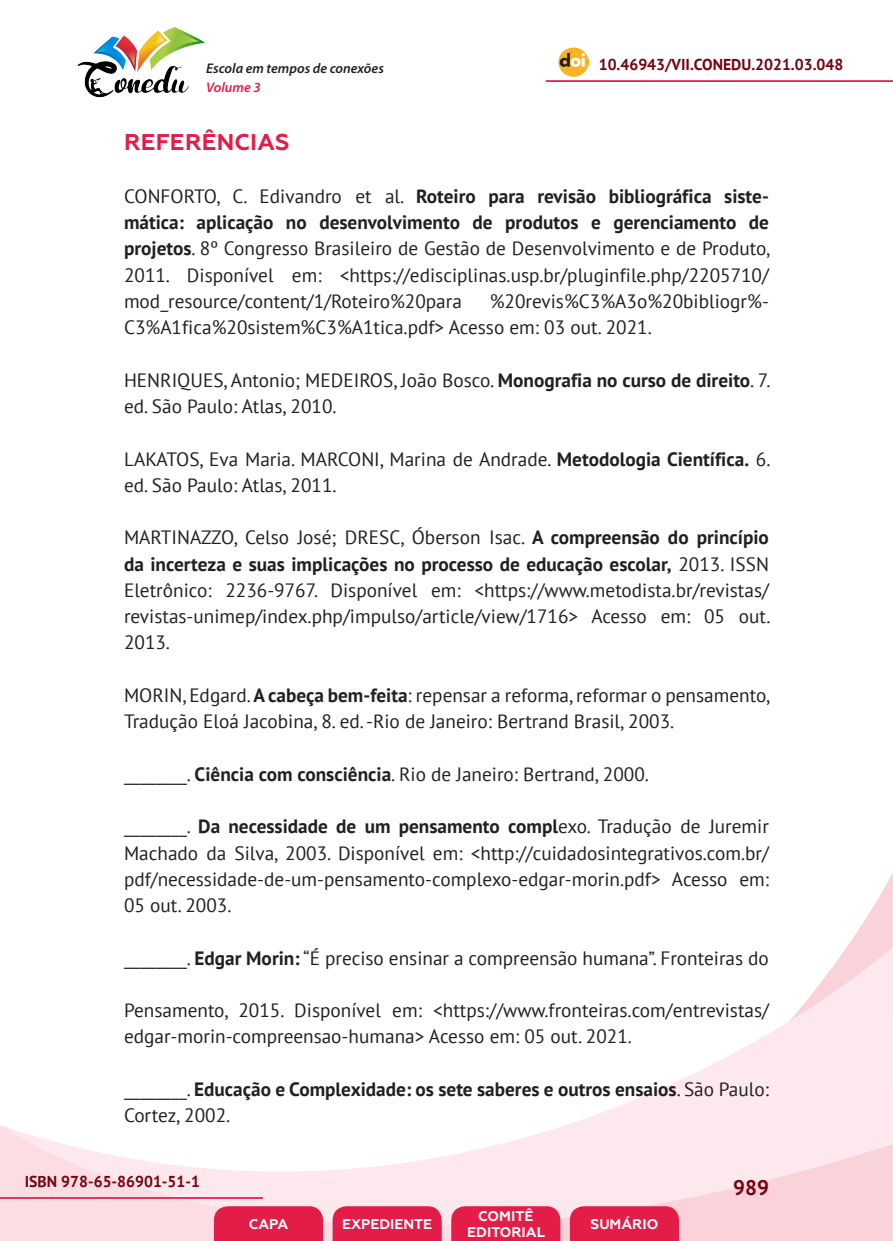
<style>
.page{position:relative;width:893px;height:1241px;background:#fff}
.page>*{position:absolute;margin:0;border:0;box-sizing:border-box;transform-origin:0 0}
._9_SUBTÍTULO_1{font:700 22.75px "Geometria";letter-spacing:.01em;color:#e41c48}
.t1{font:700 21px "PT Sans";color:#740410}
._17_REFERENCIAS{font:19.25px/26.2px "PT Sans";color:#231f20}
._17_REFERENCIAS-2{font:700 19.25px/26.2px "PT Sans";color:#231f20}
.t2{font:700 15.75px "PT Sans";color:#740410}
.t3{font:700 14px/16.8px "Geometria";color:#fff;text-align:center}
.t4{font:italic 600 14px "Myriad Pro";color:#231f20}
.t5{font:italic 600 14px "Myriad Pro";color:#e41c48}
.s1{font-weight:700}
.s2{font-weight:400}
</style>
<div class="page">
<svg style="left:848px;top:873px;width:45px;height:73px"></svg>
<svg style="left:0;top:946px;width:893px;height:294px"></svg>
<hr style="left:0;top:1196px;width:263px;height:2px;background:#e41c48">
<hr style="left:546px;top:80px;width:347px;height:2px;background:#e41c48">
<img style="left:559px;top:47px;width:30px;height:30px">
<img style="left:77px;top:27px;width:128px;height:71px">
<svg style="left:214px;top:1205px;width:109px;height:35px;background:#e52751"></svg>
<svg style="left:333px;top:1205px;width:109px;height:35px;background:#e52751"></svg>
<svg style="left:451px;top:1205px;width:109px;height:35px;background:#e52751"></svg>
<svg style="left:570px;top:1205px;width:109px;height:35px;background:#e52650"></svg>
<p class="t4" style="left:206px;top:59px;width:179px">Escola em tempos de conexões</p>
<p class="t2" style="left:599px;top:54px;width:246px">10.46943/VII.CONEDU.2021.03.048</p>
<p class="t5" style="left:206px;top:78px;width:56px">Volume 3</p>
<p class="_9_SUBTÍTULO_1" style="left:124px;top:129px;width:167px">REFERÊNCIAS</p>
<p class="_17_REFERENCIAS" style="left:124px;top:182px;width:648px;text-align:justify">CONFORTO, C. Edivandro et al. <span class="s1">Roteiro para revisão bibliográfica siste&shy;mática: aplicação no desenvolvimento de produtos e gerenciamento de projetos</span>. 8º Congresso Brasileiro de Gestão de Desenvolvimento e de Produto, 2011. Disponível em: &lt;https://edisciplinas.usp.br/pluginfile.php/2205710/ mod_resource/content/1/Roteiro%20para</p>
<p class="_17_REFERENCIAS" style="left:124px;top:287px;width:646px;text-indent:366px">%20revis%C3%A3o%20bibliogr%-<br>C3%A1fica%20sistem%C3%A1tica.pdf&gt; Acesso em: 03 out. 2021.</p>
<p class="_17_REFERENCIAS" style="left:124px;top:366px;width:648px">HENRIQUES, Antonio; MEDEIROS, João Bosco. <span class="s1">Monografia no curso de direito</span>. 7. ed. São Paulo: Atlas, 2010.</p>
<p class="_17_REFERENCIAS" style="left:124px;top:445px;width:648px">LAKATOS, Eva Maria. MARCONI, Marina de Andrade. <span class="s1">Metodologia Científica.</span> 6. ed. São Paulo: Atlas, 2011.</p>
<p class="_17_REFERENCIAS" style="left:124px;top:524px;width:648px;text-align:justify">MARTINAZZO, Celso José; DRESC, Óberson Isac. <span class="s1">A compreensão do princípio da incerteza e suas implicações no processo de educação escolar,</span> 2013. ISSN Eletrônico: 2236-9767. Disponível em: &lt;https://www.metodista.br/revistas/ revistas-unimep/index.php/impulso/article/view/1716&gt; Acesso em: 05 out.<br>2013.</p>
<p class="_17_REFERENCIAS" style="left:124px;top:681px;width:648px">MORIN, Edgard. <span class="s1">A cabeça bem-feita</span>: repensar a reforma, reformar o pensamento,<br>Tradução Eloá Jacobina, 8. ed. -Rio de Janeiro: Bertrand Brasil, 2003.</p>
<p class="_17_REFERENCIAS" style="left:124px;top:760px;width:526px">________. <span class="s1">Ciência com consciência</span>. Rio de Janeiro: Bertrand, 2000.</p>
<p class="_17_REFERENCIAS" style="left:124px;top:812px;width:646px;text-align:justify">________. <span class="s1">Da necessidade de um pensamento compl</span>exo. Tradução de Juremir Machado da Silva, 2003. Disponível em: &lt;http://cuidadosintegrativos.com.br/ pdf/necessidade-de-um-pensamento-complexo-edgar-morin.pdf&gt; Acesso em:<br>05 out. 2003.</p>
<p class="_17_REFERENCIAS" style="left:124px;top:944px;width:646px">________. <span class="s1">Edgar Morin:</span> “É preciso ensinar a compreensão humana”. Fronteiras do</p>
<p class="_17_REFERENCIAS" style="left:124px;top:996px;width:646px">Pensamento, 2015. Disponível em: &lt;https://www.fronteiras.com/entrevistas/ edgar-morin-compreensao-humana&gt; Acesso em: 05 out. 2021.</p>
<p class="_17_REFERENCIAS-2" style="left:124px;top:1075px;width:646px"><span class="s2">________.</span> Educação e Complexidade: os sete saberes e outros ensaios<span class="s2">. São Paulo:<br>Cortez, 2002.</span></p>
<p class="t2" style="left:25px;top:1170px;width:177px">ISBN 978-65-86901-51-1</p>
<p class="t3" style="left:249px;top:1215px;width:41px">CAPA</p>
<p class="t3" style="left:342px;top:1215px;width:92px">EXPEDIENTE</p>
<p class="t3" style="left:467px;top:1207px;width:79px">COMITÊ<br>EDITORIAL</p>
<p class="t3" style="left:590px;top:1215px;width:69px">SUMÁRIO</p>
<p class="t1" style="left:733px;top:1173px;width:37px">989</p>
</div>
